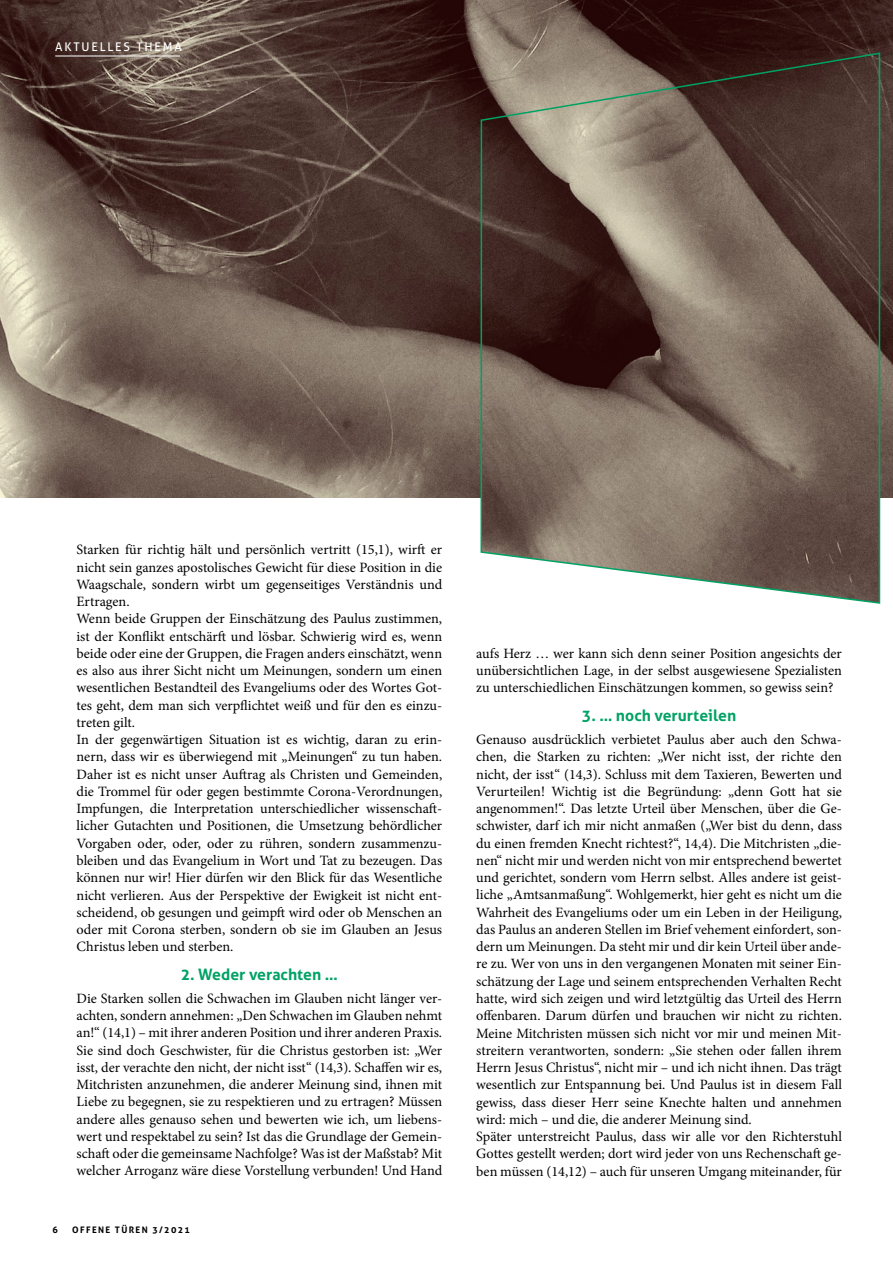
<style>
.page{position:relative;width:893px;height:1263px;background:#fff}
.page>*{position:absolute;margin:0;border:0;box-sizing:border-box;transform-origin:0 0}
.t1{font:700 15.75px "Aller";color:#00a264}
.t2{font:14.25px/17.2px "Minion Pro";color:#000}
.t3{font:12px "Aller";letter-spacing:.15em;color:#fff}
.t4{font:700 9px "Aller";letter-spacing:.15em;color:#000}
</style>
<div class="page">
<img style="left:0;top:0;width:893px;height:497px">
<svg style="left:480px;top:52px;width:401px;height:552px;background:#736459"></svg>
<hr style="left:55px;top:56px;width:125px;height:1px;background:#fff">
<p class="t3" style="left:55px;top:40px;width:128px">AKTUELLES TH EM A</p>
<p class="t2" style="left:77px;top:541px;width:367px">Starken für richtig hält und persönlich vertritt (15,1), wirft er nicht sein ganzes apostolisches Gewicht für diese Position in die Waagschale, sondern wirbt um gegenseitiges Verständnis und Ertragen.<br>Wenn beide Gruppen der Einschätzung des Paulus zustimmen, ist der Konflikt entschärft und lösbar. Schwierig wird es, wenn beide oder eine der Gruppen, die Fragen anders einschätzt, wenn es also aus ihrer Sicht nicht um Meinungen, sondern um einen wesentlichen Bestandteil des Evangeliums oder des Wortes Got&shy;tes geht, dem man sich verpflichtet weiß und für den es einzu&shy;treten gilt.<br>In der gegenwärtigen Situation ist es wichtig, daran zu erin&shy;nern, dass wir es überwiegend mit „Meinungen“ zu tun haben.<br>Daher ist es nicht unser Auftrag als Christen und Gemeinden, die Trommel für oder gegen bestimmte Corona-Verordnungen, Impfungen, die Interpretation unterschiedlicher wissenschaft&shy;licher Gutachten und Positionen, die Umsetzung behördlicher Vorgaben oder, oder, oder zu rühren, sondern zusammenzu&shy;bleiben und das Evangelium in Wort und Tat zu bezeugen. Das können nur wir! Hier dürfen wir den Blick für das Wesentliche nicht verlieren. Aus der Perspektive der Ewigkeit ist nicht ent&shy;scheidend, ob gesungen und geimpft wird oder ob Menschen an oder mit Corona sterben, sondern ob sie im Glauben an Jesus Christus leben und sterben.</p>
<p class="t1" style="left:181px;top:964px;width:159px">2. Weder verachten …</p>
<p class="t2" style="left:77px;top:990px;width:367px;text-align:justify">Die Starken sollen die Schwachen im Glauben nicht länger ver&shy;achten, sondern annehmen: „Den Schwachen im Glauben nehmt an!“ (14,1) – mit ihrer anderen Position und ihrer anderen Praxis.<br>Sie sind doch Geschwister, für die Christus gestorben ist: „Wer isst, der verachte den nicht, der nicht isst“ (14,3). Schaffen wir es, Mitchristen anzunehmen, die anderer Meinung sind, ihnen mit Liebe zu begegnen, sie zu respektieren und zu ertragen? Müssen andere alles genauso sehen und bewerten wie ich, um liebens&shy;wert und respektabel zu sein? Ist das die Grundlage der Gemein&shy;schaft oder die gemeinsame Nachfolge? Was ist der Maßstab? Mit welcher Arroganz wäre diese Vorstellung verbunden! Und Hand</p>
<p class="t4" style="left:53px;top:1225px;width:7px">6</p>
<p class="t4" style="left:72px;top:1225px;width:119px">OFFENE TÜREN 3/2021</p>
<p class="t2" style="left:476px;top:645px;width:367px;text-align:justify">aufs Herz … wer kann sich denn seiner Position angesichts der unübersichtlichen Lage, in der selbst ausgewiesene Spezialisten zu unterschiedlichen Einschätzungen kommen, so gewiss sein?</p>
<p class="t1" style="left:582px;top:705px;width:156px">3. … noch verurteilen</p>
<p class="t2" style="left:476px;top:731px;width:367px">Genauso ausdrücklich verbietet Paulus aber auch den Schwa&shy;chen, die Starken zu richten: „Wer nicht isst, der richte den nicht, der isst“ (14,3). Schluss mit dem Taxieren, Bewerten und Verurteilen! Wichtig ist die Begründung: „denn Gott hat sie angenommen!“. Das letzte Urteil über Menschen, über die Ge&shy;schwister, darf ich mir nicht anmaßen („Wer bist du denn, dass du einen fremden Knecht richtest?“, 14,4). Die Mitchristen „die&shy;nen“ nicht mir und werden nicht von mir entsprechend bewertet und gerichtet, sondern vom Herrn selbst. Alles andere ist geist&shy;liche „Amtsanmaßung“. Wohlgemerkt, hier geht es nicht um die Wahrheit des Evangeliums oder um ein Leben in der Heiligung, das Paulus an anderen Stellen im Brief vehement einfordert, son&shy;dern um Meinungen. Da steht mir und dir kein Urteil über ande&shy;re zu. Wer von uns in den vergangenen Monaten mit seiner Ein&shy;schätzung der Lage und seinem entsprechenden Verhalten Recht hatte, wird sich zeigen und wird letztgültig das Urteil des Herrn offenbaren. Darum dürfen und brauchen wir nicht zu richten.<br>Meine Mitchristen müssen sich nicht vor mir und meinen Mit&shy;streitern verantworten, sondern: „Sie stehen oder fallen ihrem Herrn Jesus Christus“, nicht mir – und ich nicht ihnen. Das trägt wesentlich zur Entspannung bei. Und Paulus ist in diesem Fall gewiss, dass dieser Herr seine Knechte halten und annehmen wird: mich – und die, die anderer Meinung sind.<br>Später unterstreicht Paulus, dass wir alle vor den Richterstuhl Gottes gestellt werden; dort wird jeder von uns Rechenschaft ge&shy;ben müssen (14,12) – auch für unseren Umgang miteinander, für</p>
</div>
